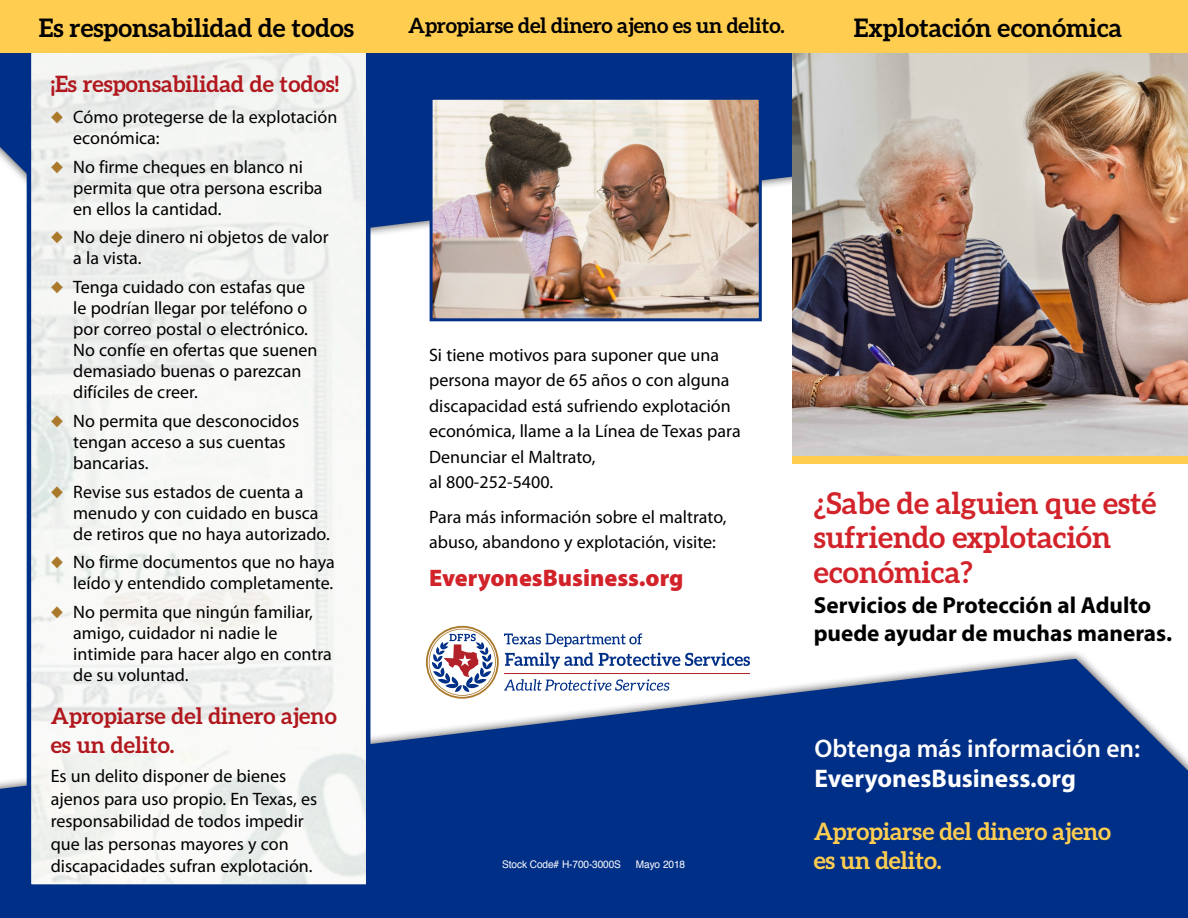
<style>
.page{position:relative;width:1188px;height:918px;background:#fff}
.page>*{position:absolute;margin:0;border:0;box-sizing:border-box;transform-origin:0 0}
.t1{font:700 30px/34.5px "Aleo";color:#d2232a}
.t2{font:700 25.5px "Aleo";color:#000}
.t3{font:600 25.5px "Myriad Pro";color:#fff}
.t4{font:700 25.5px "Myriad Pro";color:#fff}
.t5{font:700 24px/28.8px "Aleo";letter-spacing:-.01em;color:#ffce51}
.t6{font:900 24px "Myriad Pro";color:#d2232a}
.t7{font:700 23.25px/27.9px "Myriad Pro";color:#000}
.t8{font:700 22.5px/28.5px "Aleo";color:#b1181e}
.t9{font:700 21px "Aleo";letter-spacing:-.01em;color:#000}
.t10{font:18px/21px "Myriad Pro";color:#000}
.t11{font:10.5px "Helvetica";letter-spacing:-.01em;color:#fff;scale:.96 1}
.s1{color:#ab792b}
</style>
<div class="page">
<svg style="left:0;top:659px;width:1188px;height:259px;background:#1e4794"></svg>
<svg style="left:0;top:52px;width:792px;height:207px;fill:#002f87"></svg>
<img style="left:792px;top:52px;width:396px;height:404px">
<img style="left:32px;top:52px;width:333px;height:832px">
<div style="left:27px;top:35px;width:343px;height:854px;border:4px solid #002f87"></div>
<img style="left:434px;top:101px;width:324px;height:216px">
<div style="left:430px;top:97px;width:332px;height:224px;border:3px solid #002f87"></div>
<div style="left:0;top:0;width:1188px;height:52px;background:#ffce51"></div>
<div style="left:792px;top:456px;width:396px;height:8px;background:#ffce51"></div>
<svg style="left:426px;top:626px;width:324px;height:73px"></svg>
<h2 class="t2" style="left:39px;top:13px;width:317px">Es responsabilidad de todos</h2>
<p class="t8" style="left:51px;top:70px;width:290px">¡Es responsabilidad de todos!</p>
<p class="t10" style="left:73px;top:106px;width:266px;text-indent:-22px"><span class="s1">◆</span> Cómo protegerse de la explotación económica:</p>
<p class="t10" style="left:73px;top:156px;width:251px;text-indent:-22px"><span class="s1">◆</span> No firme cheques en blanco ni permita que otra persona escriba en ellos la cantidad.</p>
<p class="t10" style="left:73px;top:227px;width:257px;text-indent:-22px"><span class="s1">◆</span> No deje dinero ni objetos de valor a la vista.</p>
<p class="t10" style="left:73px;top:276px;width:246px;text-indent:-22px"><span class="s1">◆</span> Tenga cuidado con estafas que le podrían llegar por teléfono o por correo postal o electrónico.<br>No confíe en ofertas que suenen demasiado buenas o parezcan difíciles de creer.</p>
<p class="t10" style="left:73px;top:410px;width:227px;text-indent:-22px"><span class="s1">◆</span> No permita que desconocidos tengan acceso a sus cuentas bancarias.</p>
<p class="t10" style="left:73px;top:481px;width:258px;text-indent:-22px"><span class="s1">◆</span> Revise sus estados de cuenta a menudo y con cuidado en busca de retiros que no haya autorizado.</p>
<p class="t10" style="left:51px;top:551px;width:286px;text-align:right"><span class="s1">◆</span> No firme documentos que no haya leído y entendido completamente.</p>
<p class="t10" style="left:73px;top:601px;width:260px;text-indent:-22px"><span class="s1">◆</span> No permita que ningún familiar, amigo, cuidador ni nadie le intimide para hacer algo en contra de su voluntad.</p>
<p class="t8" style="left:51px;top:702px;width:288px">Apropiarse del dinero ajeno es un delito.</p>
<p class="t10" style="left:51px;top:764px;width:268px;line-height:22.5px">Es un delito disponer de bienes ajenos para uso propio. En Texas, es responsabilidad de todos impedir que las personas mayores y con discapacidades sufran explotación.</p>
<p class="t9" style="left:408px;top:13px;width:378px">Apropiarse del dinero ajeno es un delito.</p>
<h2 class="t2" style="left:854px;top:13px;width:270px">Explotación económica</h2>
<p class="t10" style="left:429px;top:342px;width:313px;line-height:25.5px">Si tiene motivos para suponer que una persona mayor de 65 años o con alguna discapacidad está sufriendo explotación económica, llame a la Línea de Texas para<br>Denunciar el Maltrato,<br>al 800-252-5400.</p>
<p class="t10" style="left:429px;top:504px;width:299px;line-height:25.5px">Para más información sobre el maltrato, abuso, abandono y explotación, visite:</p>
<h3 class="t6" style="left:429px;top:562px;width:256px">EveryonesBusiness.org</h3>
<p class="t11" style="left:502px;top:856px;width:125px">Stock Code# H-700-3000S</p>
<p class="t11" style="left:636px;top:856px;width:53px">Mayo 2018</p>
<h1 class="t1" style="left:814px;top:485px;width:344px">¿Sabe de alguien que esté sufriendo explotación económica?</h1>
<p class="t7" style="left:814px;top:591px;width:360px">Servicios de Protección al Adulto puede ayudar de muchas maneras.</p>
<h2 class="t3" style="left:814px;top:732px;width:327px">Obtenga más información en:</h2>
<h2 class="t4" style="left:814px;top:762px;width:263px">EveryonesBusiness.org</h2>
<h3 class="t5" style="left:814px;top:817px;width:299px">Apropiarse del dinero ajeno es un delito.</h3>
</div>
